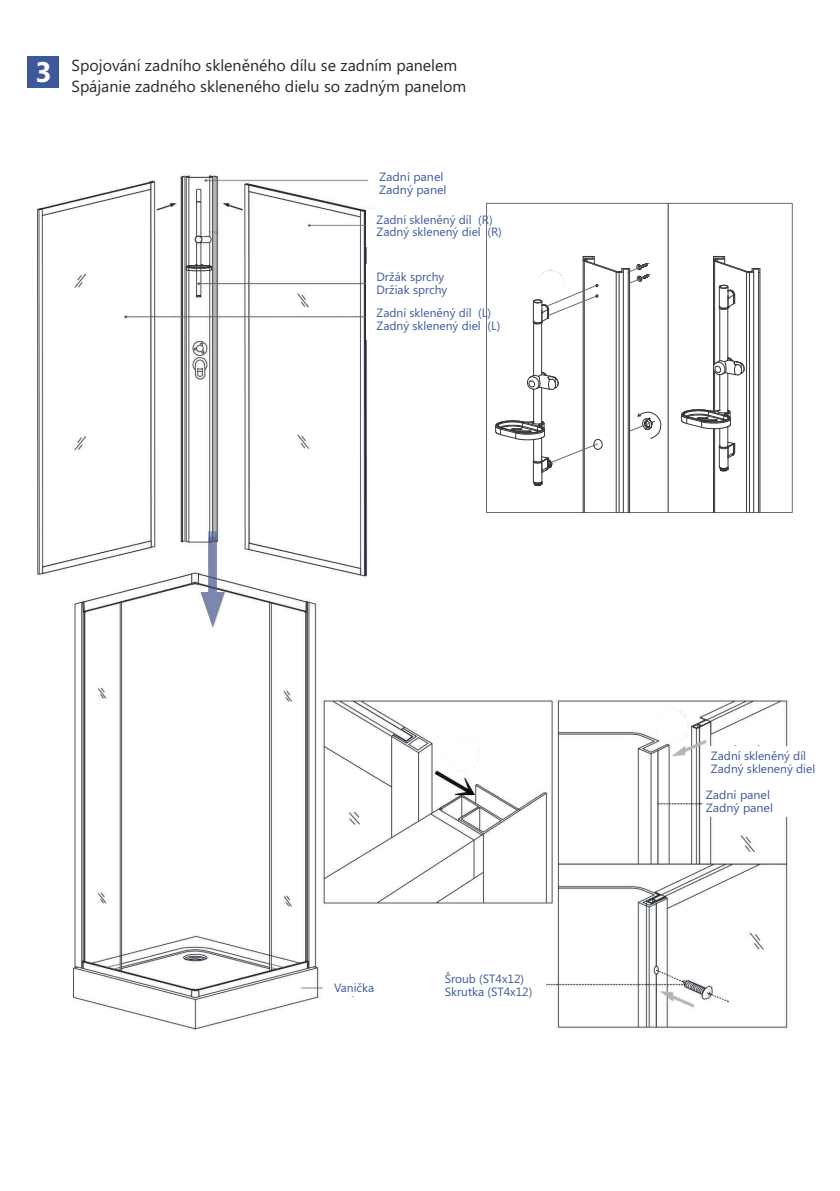
<style>
.page{position:relative;width:840px;height:1191px;background:#fff}
.page>*{position:absolute;margin:0;border:0;box-sizing:border-box;transform-origin:0 0}
.t1{font:700 28.4px "Segoe UI";color:#fff}
.t2{font:16px/21.2px "Segoe UI";color:#2b2929}
.t3{font:12px/12.8px "Segoe UI";color:#3d599c}
.t4{font:12px/12.8px "Segoe UI";color:#3d599c;scale:1.04 1}
</style>
<div class="page">
<img style="left:37px;top:174px;width:751px;height:855px">
<div style="left:464px;top:92px;width:350px;height:424px;background:#fff"></div>
<div style="left:28px;top:57px;width:31px;height:31px;background:#3d599c"></div>
<div style="left:368px;top:167px;width:99px;height:31px;background:#fff"></div>
<div style="left:366px;top:209px;width:129px;height:38px;background:#fff"></div>
<div style="left:366px;top:264px;width:98px;height:38px;background:#fff"></div>
<div style="left:366px;top:302px;width:129px;height:38px;background:#fff"></div>
<div style="left:323px;top:977px;width:65px;height:19px;background:#fff"></div>
<div style="left:420px;top:966px;width:125px;height:37px;background:#fff"></div>
<img style="left:200px;top:531px;width:24px;height:97px">
<div style="left:700px;top:745px;width:129px;height:38px;background:#fff"></div>
<div style="left:702px;top:778px;width:91px;height:38px;background:#fff"></div>
<div style="left:278px;top:261px;width:45px;height:14px;background:#fff"></div>
<div style="left:371px;top:520px;width:444px;height:174px;background:#fff"></div>
<div style="left:445px;top:738px;width:33px;height:32px;background:#fff;border-radius:50%"></div>
<div style="left:668px;top:943px;width:34px;height:34px;background:#fff;border-radius:50%"></div>
<div style="left:656px;top:710px;width:31px;height:31px;background:#fff;border-radius:50%"></div>
<div style="left:486px;top:203px;width:182px;height:310px;border:1px solid #6b6b6b"></div>
<hr style="left:533px;top:323px;width:1px;height:52px;background:#363638">
<hr style="left:533px;top:389px;width:1px;height:34px;background:#363638">
<hr style="left:541px;top:323px;width:1px;height:52px;background:#363638">
<hr style="left:541px;top:388px;width:1px;height:35px;background:#363638">
<svg style="left:526px;top:371px;width:32px;height:19px"></svg>
<hr style="left:719px;top:308px;width:1px;height:52px;background:#363638">
<hr style="left:719px;top:375px;width:1px;height:35px;background:#363638">
<hr style="left:727px;top:308px;width:1px;height:52px;background:#363638">
<hr style="left:727px;top:373px;width:1px;height:39px;background:#363638">
<svg style="left:718px;top:284px;width:17px;height:26px"></svg>
<svg style="left:713px;top:357px;width:31px;height:19px"></svg>
<div style="left:667px;top:203px;width:125px;height:310px;border:1px solid #6b6b6b"></div>
<hr style="left:582px;top:256px;width:1px;height:256px;background:#363638">
<hr style="left:583px;top:261px;width:1px;height:251px;background:#363638">
<hr style="left:615px;top:272px;width:1px;height:240px;background:#363638">
<hr style="left:618px;top:272px;width:1px;height:240px;background:#363638">
<hr style="left:622px;top:269px;width:1px;height:243px;background:#363638">
<hr style="left:627px;top:269px;width:1px;height:243px;background:#363638">
<hr style="left:629px;top:268px;width:1px;height:244px;background:#363638">
<hr style="left:712px;top:428px;width:1px;height:84px;background:#363638">
<hr style="left:712px;top:256px;width:1px;height:155px;background:#363638">
<hr style="left:713px;top:261px;width:1px;height:103px;background:#363638">
<hr style="left:713px;top:371px;width:1px;height:40px;background:#363638">
<hr style="left:713px;top:428px;width:1px;height:84px;background:#363638">
<hr style="left:745px;top:272px;width:1px;height:240px;background:#363638">
<hr style="left:748px;top:272px;width:1px;height:240px;background:#363638">
<hr style="left:752px;top:269px;width:1px;height:243px;background:#363638">
<hr style="left:757px;top:269px;width:1px;height:243px;background:#363638">
<hr style="left:759px;top:268px;width:1px;height:244px;background:#363638">
<svg style="left:712px;top:256px;width:47px;height:17px"></svg>
<svg style="left:495px;top:420px;width:107px;height:66px"></svg>
<svg style="left:681px;top:409px;width:54px;height:63px"></svg>
<svg style="left:628px;top:411px;width:33px;height:28px"></svg>
<svg style="left:532px;top:256px;width:118px;height:69px"></svg>
<div style="left:536px;top:270px;width:28px;height:29px;background:#fff;border-radius:50%"></div>
<svg style="left:185px;top:264px;width:27px;height:7px"></svg>
<h1 class="t1" style="left:35px;top:62px;width:18px">3</h1>
<h2 class="t2" style="left:71px;top:56px;width:396px">Spojování zadního skleněného dílu se zadním panelem<br>Spájanie zadného skleneného dielu so zadným panelom</h2>
<p class="t4" style="left:379px;top:172px;width:66px">Zadní panel<br>Zadný panel</p>
<p class="t3" style="left:376px;top:214px;width:127px">Zadní skleněný díl<br>Zadný sklenený diel (R)</p>
<p class="t3" style="left:478px;top:214px;width:16px">(R)</p>
<p class="t3" style="left:376px;top:272px;width:72px">Držák sprchy<br>Držiak sprchy</p>
<p class="t3" style="left:376px;top:307px;width:125px">Zadní skleněný díl<br>Zadný sklenený diel (L)</p>
<p class="t3" style="left:478px;top:307px;width:14px">(L)</p>
<p class="t3" style="left:334px;top:982px;width:42px">Vanička</p>
<p class="t3" style="left:444px;top:973px;width:89px">Šroub (ST4x12)<br>Skrutka (ST4x12)</p>
<p class="t3" style="left:710px;top:750px;width:106px">Zadní skleněný díl<br>Zadný sklenený diel</p>
<p class="t4" style="left:705px;top:790px;width:66px">Zadní panel<br>Zadný panel</p>
</div>
